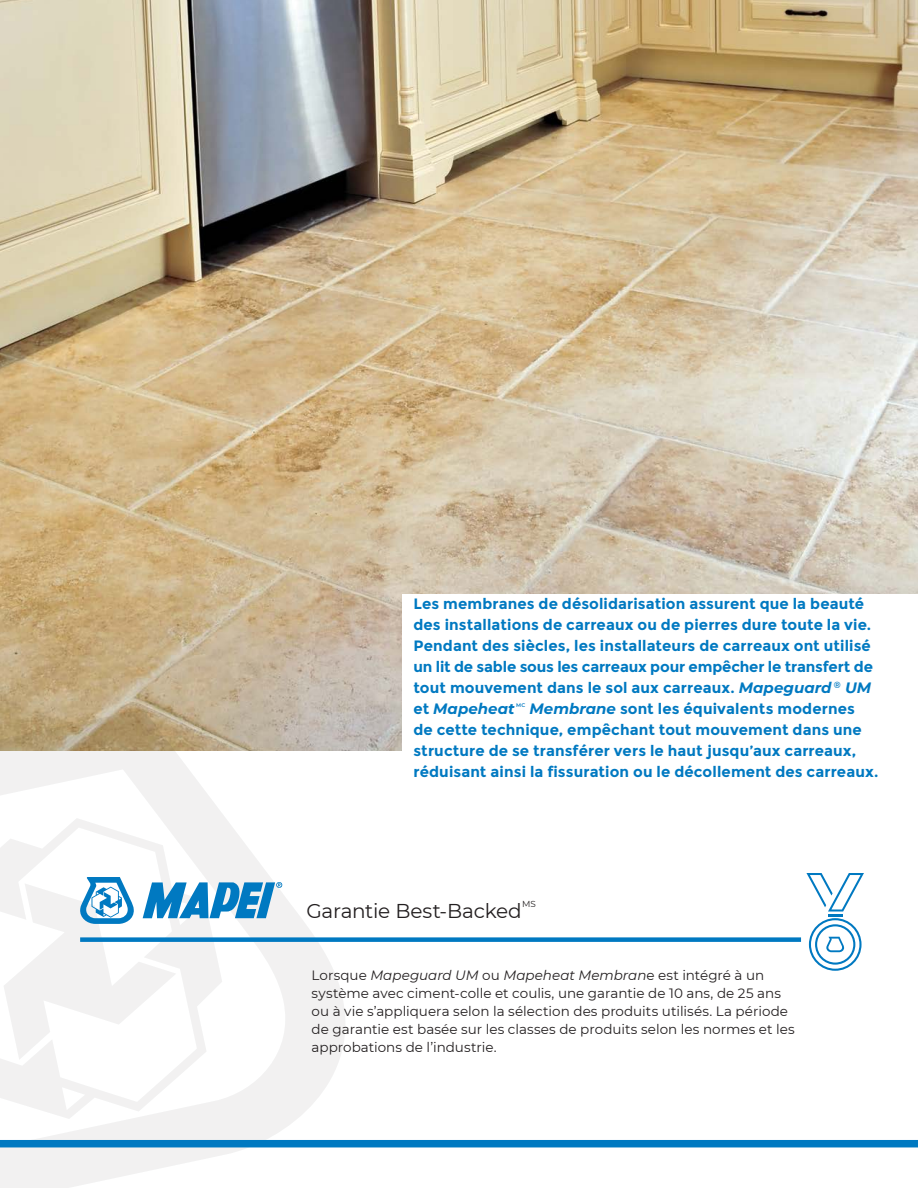
<style>
.page{position:relative;width:918px;height:1188px;background:#fff}
.page>*{position:absolute;margin:0;border:0;box-sizing:border-box;transform-origin:0 0}
.t1{font:19.95px "Montserrat";letter-spacing:-.015em;color:#231f20}
.t2{font:700 15px/21px "Montserrat";letter-spacing:.01em;color:#0079c1}
.t3{font:13.5px/18px "Montserrat";letter-spacing:.005em;color:#231f20}
.t4{font:8.7px "Montserrat";color:#231f20}
.t5{font:600 5.25px "Montserrat";color:#0079c1}
.s1{font-style:italic}
</style>
<div class="page">
<img style="left:0;top:0;width:918px;height:751px">
<svg style="left:0;top:709px;width:345px;height:479px"></svg>
<svg style="left:0;top:818px;width:222px;height:301px"></svg>
<div style="left:0;top:1140px;width:918px;height:7px;background:#0079c1"></div>
<svg style="left:3px;top:877px;width:279px;height:183px"></svg>
<div style="left:80px;top:937px;width:721px;height:5px;background:#0079c1"></div>
<svg style="left:806px;top:873px;width:58px;height:98px"></svg>
<div style="left:403px;top:594px;width:515px;height:184px;background:#fff"></div>
<p class="t2" style="left:413px;top:593px;width:461px">Les membranes de désolidarisation assurent que la beauté des installations de carreaux ou de pierres dure toute la vie.<br>Pendant des siècles, les installateurs de carreaux ont utilisé un lit de sable sous les carreaux pour empêcher le transfert de tout mouvement dans le sol aux carreaux. <span class="s1">Mapeguard</span> <sup>®</sup> <span class="s1">UM </span>et <span class="s1">Mapeheat</span></p>
<p class="t2" style="left:413px;top:698px;width:466px;text-indent:116px"><span class="s1">Membrane</span> sont les équivalents modernes<br>de cette technique, empêchant tout mouvement dans une structure de se transférer vers le haut jusqu’aux carreaux, réduisant ainsi la fissuration ou le décollement des carreaux.</p>
<p class="t5" style="left:516px;top:701px;width:10px">MC</p>
<h1 class="t1" style="left:306px;top:897px;width:217px">Garantie Best-Backed</h1>
<p class="t4" style="left:522px;top:898px;width:15px">MS</p>
<p class="t3" style="left:312px;top:965px;width:485px">Lorsque <span class="s1">Mapeguard UM</span> ou <span class="s1">Mapeheat Membran</span>e est intégré à un système avec ciment-colle et coulis, une garantie de 10 ans, de 25 ans ou à vie s’appliquera selon la sélection des produits utilisés. La période de garantie est basée sur les classes de produits selon les normes et les approbations de l’industrie.</p>
</div>
